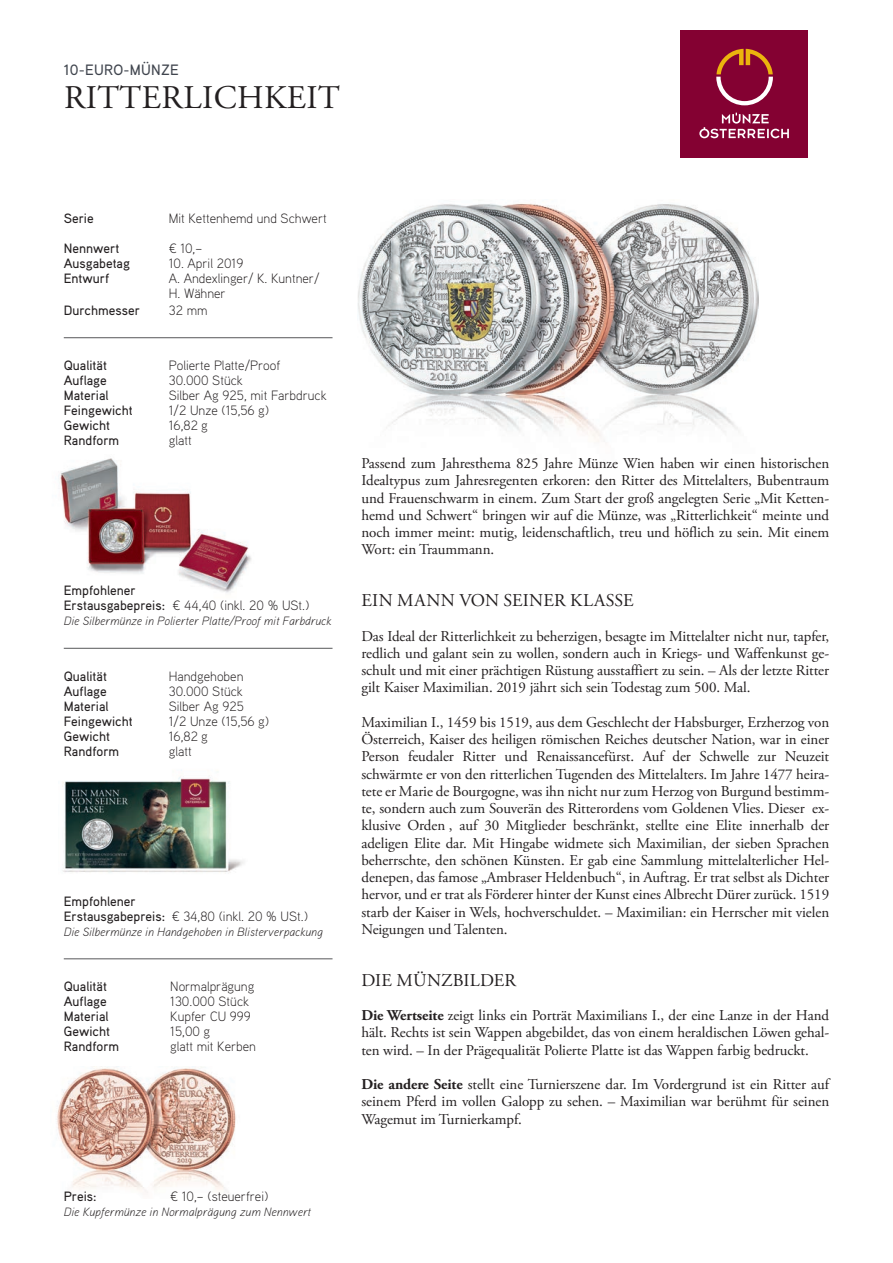
<style>
.page{position:relative;width:893px;height:1263px;background:#fff}
.page>*{position:absolute;margin:0;border:0;box-sizing:border-box;transform-origin:0 0}
.t1{font:33px "Adobe Garamond Pro";letter-spacing:.015em;color:#231f20}
.t2{font:18px "Adobe Garamond Pro";letter-spacing:.01em;color:#231f20}
.t3{font:15px/17.2px "Adobe Garamond Pro";letter-spacing:-.005em;color:#231f20;text-align:justify}
.t4{font:500 15px "Aaux Pro";letter-spacing:.015em;color:#40454e}
.t5{font:300 13.5px/15px "Aaux Pro";color:#231f20}
.t6{font:500 13.5px/15px "Aaux Pro";color:#231f20}
.t7{font:italic 300 12px "Aaux Pro";color:#231f20}
.s1{font-weight:300}
.s2{font-weight:700}
</style>
<div class="page">
<img style="left:358px;top:203px;width:401px;height:239px">
<div style="left:680px;top:30px;width:128px;height:127px;background:#840132"></div>
<svg style="left:716px;top:49px;width:57px;height:56px"></svg>
<svg style="left:699px;top:113px;width:90px;height:25px"></svg>
<img style="left:56px;top:1066px;width:180px;height:127px">
<img style="left:58px;top:458px;width:193px;height:135px">
<img style="left:62px;top:770px;width:182px;height:103px">
<hr style="left:64px;top:337px;width:269px;height:1px;background:#57585a">
<hr style="left:64px;top:648px;width:269px;height:1px;background:#57585a">
<hr style="left:64px;top:958px;width:269px;height:1px;background:#57585a">
<p class="t4" style="left:64px;top:61px;width:117px">10-EURO-MÜNZE</p>
<h1 class="t1" style="left:64px;top:78px;width:278px">RITTERLICHKEIT</h1>
<p class="t6" style="left:64px;top:210px;width:31px">Serie</p>
<p class="t5" style="left:169px;top:210px;width:159px">Mit Kettenhemd und Schwert</p>
<p class="t6" style="left:64px;top:240px;width:57px">Nennwert</p>
<p class="t5" style="left:169px;top:240px;width:35px">¤ 10,–</p>
<p class="t6" style="left:64px;top:255px;width:68px">Ausgabetag</p>
<p class="t5" style="left:169px;top:255px;width:76px">10. April 2019</p>
<p class="t6" style="left:64px;top:270px;width:47px">Entwurf</p>
<p class="t5" style="left:169px;top:270px;width:152px">A. Andexlinger/ K. Kuntner/<br>H. Wähner</p>
<p class="t6" style="left:64px;top:302px;width:78px">Durchmesser</p>
<p class="t5" style="left:169px;top:302px;width:40px">32 mm</p>
<p class="t6" style="left:64px;top:357px;width:45px">Qualität</p>
<p class="t5" style="left:169px;top:357px;width:113px">Polierte Platte/Proof</p>
<p class="t6" style="left:64px;top:372px;width:44px">Auflage</p>
<p class="t5" style="left:169px;top:372px;width:76px">30.000 Stück</p>
<p class="t6" style="left:64px;top:387px;width:46px">Material</p>
<p class="t5" style="left:169px;top:387px;width:159px">Silber Ag 925, mit Farbdruck</p>
<p class="t6" style="left:64px;top:402px;width:70px">Feingewicht</p>
<p class="t5" style="left:169px;top:402px;width:102px">1/2 Unze (15,56 g)</p>
<p class="t6" style="left:64px;top:417px;width:48px">Gewicht</p>
<p class="t5" style="left:169px;top:417px;width:41px">16,82 g</p>
<p class="t6" style="left:64px;top:432px;width:57px">Randform</p>
<p class="t5" style="left:169px;top:432px;width:24px">glatt</p>
<p class="t6" style="left:64px;top:582px;width:247px">Empfohlener<br>Erstausgabepreis: <span class="s1">¤ 44,40 (inkl. 20 % USt.)</span></p>
<p class="t7" style="left:64px;top:613px;width:269px">Die Silbermünze in Polierter Platte/Proof mit Farbdruck</p>
<p class="t6" style="left:64px;top:668px;width:45px">Qualität</p>
<p class="t5" style="left:169px;top:668px;width:76px">Handgehoben</p>
<p class="t6" style="left:64px;top:683px;width:44px">Auflage</p>
<p class="t5" style="left:169px;top:683px;width:76px">30.000 Stück</p>
<p class="t6" style="left:64px;top:698px;width:46px">Material</p>
<p class="t5" style="left:169px;top:698px;width:77px">Silber Ag 925</p>
<p class="t6" style="left:64px;top:713px;width:70px">Feingewicht</p>
<p class="t5" style="left:169px;top:713px;width:102px">1/2 Unze (15,56 g)</p>
<p class="t6" style="left:64px;top:728px;width:48px">Gewicht</p>
<p class="t5" style="left:169px;top:728px;width:41px">16,82 g</p>
<p class="t6" style="left:64px;top:743px;width:57px">Randform</p>
<p class="t5" style="left:169px;top:743px;width:24px">glatt</p>
<p class="t6" style="left:64px;top:893px;width:246px">Empfohlener<br>Erstausgabepreis: <span class="s1">¤ 34,80 (inkl. 20 % USt.)</span></p>
<p class="t7" style="left:64px;top:924px;width:261px">Die Silbermünze in Handgehoben in Blisterverpackung</p>
<p class="t6" style="left:64px;top:979px;width:45px">Qualität</p>
<p class="t5" style="left:170px;top:978px;width:85px">Normalprägung</p>
<p class="t6" style="left:64px;top:994px;width:44px">Auflage</p>
<p class="t5" style="left:170px;top:993px;width:80px">130.000 Stück</p>
<p class="t6" style="left:64px;top:1009px;width:46px">Material</p>
<p class="t5" style="left:170px;top:1008px;width:82px">Kupfer CU 999</p>
<p class="t6" style="left:64px;top:1024px;width:48px">Gewicht</p>
<p class="t5" style="left:170px;top:1023px;width:41px">15,00 g</p>
<p class="t6" style="left:64px;top:1039px;width:57px">Randform</p>
<p class="t5" style="left:170px;top:1038px;width:87px">glatt mit Kerben</p>
<p class="t6" style="left:64px;top:1189px;width:34px">Preis:</p>
<p class="t5" style="left:170px;top:1188px;width:100px">¤ 10,– (steuerfrei)</p>
<p class="t7" style="left:64px;top:1204px;width:249px">Die Kupfermünze in Normalprägung zum Nennwert</p>
<p class="t3" style="left:361px;top:455px;width:469px">Passend zum Jahresthema 825 Jahre Münze Wien haben wir einen historischen Idealtypus zum Jahresregenten erkoren: den Ritter des Mittelalters, Bubentraum und Frauenschwarm in einem. Zum Start der groß angelegten Serie „Mit Ketten&shy;hemd und Schwert“ bringen wir auf die Münze, was „Ritterlichkeit“ meinte und noch immer meint: mutig, leidenschaftlich, treu und höflich zu sein. Mit einem Wort: ein Traummann.</p>
<p class="t2" style="left:362px;top:589px;width:274px">EIN MANN VON SEINER KLASSE</p>
<p class="t3" style="left:361px;top:628px;width:469px">Das Ideal der Ritterlichkeit zu beherzigen, besagte im Mittelalter nicht nur, tapfer, redlich und galant sein zu wollen, sondern auch in Kriegs- und Waffenkunst ge&shy;schult und mit einer prächtigen Rüstung ausstaffiert zu sein. – Als der letzte Ritter gilt Kaiser Maximilian. 2019 jährt sich sein Todestag zum 500. Mal.</p>
<p class="t3" style="left:361px;top:714px;width:469px">Maximilian I., 1459 bis 1519, aus dem Geschlecht der Habsburger, Erzherzog von Österreich, Kaiser des heiligen römischen Reiches deutscher Nation, war in einer Person feudaler Ritter und Renaissancefürst. Auf der Schwelle zur Neuzeit schwärmte er von den ritterlichen Tugenden des Mittelalters. Im Jahre 1477 heira&shy;tete er Marie de Bourgogne, was ihn nicht nur zum Herzog von Burgund bestimm&shy;te, sondern auch zum Souverän des Ritterordens vom Goldenen Vlies. Dieser ex&shy;klusive Orden , auf 30 Mitglieder beschränkt, stellte eine Elite innerhalb der adeligen Elite dar. Mit Hingabe widmete sich Maximilian, der sieben Sprachen beherrschte, den schönen Künsten. Er gab eine Sammlung mittelalterlicher Hel&shy;denepen, das famose „Ambraser Heldenbuch“, in Auftrag. Er trat selbst als Dichter hervor, und er trat als Förderer hinter der Kunst eines Albrecht Dürer zurück. 1519 starb der Kaiser in Wels, hochverschuldet. – Maximilian: ein Herrscher mit vielen Neigungen und Talenten.</p>
<p class="t2" style="left:362px;top:969px;width:156px">DIE MÜNZBILDER</p>
<p class="t3" style="left:361px;top:1007px;width:469px"><span class="s2">Die Wertseite</span> zeigt links ein Porträt Maximilians I., der eine Lanze in der Hand hält. Rechts ist sein Wappen abgebildet, das von einem heraldischen Löwen gehal&shy;ten wird. – In der Prägequalität Polierte Platte ist das Wappen farbig bedruckt.</p>
<p class="t3" style="left:361px;top:1076px;width:469px"><span class="s2">Die andere Seite</span> stellt eine Turnierszene dar. Im Vordergrund ist ein Ritter auf seinem Pferd im vollen Galopp zu sehen. – Maximilian war berühmt für seinen Wagemut im Turnierkampf.</p>
</div>
